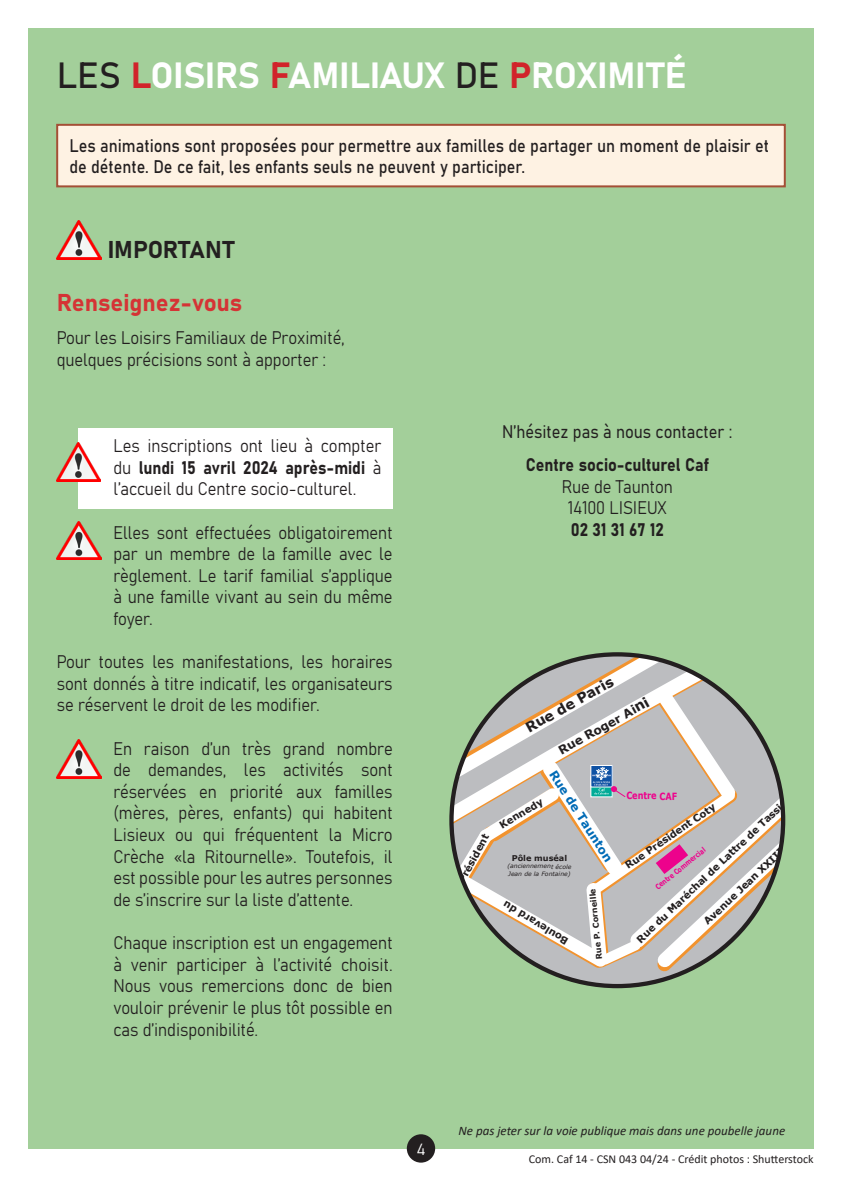
<style>
.page{position:relative;width:842px;height:1191px;background:#fff}
.page>*{position:absolute;margin:0;border:0;box-sizing:border-box;transform-origin:0 0}
.t1{font:36px "Bahnschrift";color:#fff}
.t2{font:24px "Bahnschrift";color:#d53335}
.t3{font:24px "Bahnschrift";color:#231f20}
.t4{font:18px/21.6px "Bahnschrift";color:#231f20;text-align:justify;scale:.9 1}
.t5{font:16px "Bahnschrift";color:#fff}
.t6{font:700 14px "Verdana";color:#231f20}
.t7{font:italic 13px "Calibri";color:#231f20}
.t8{font:12px "Calibri";color:#231f20}
.t9{font:700 12px "Verdana";color:#006bb6}
.t10{font:700 12px "Verdana";color:#231f20}
.t11{font:700 10px "Verdana";color:#231f20}
.t12{font:700 10px "Verdana";letter-spacing:-.015em;color:#ed028c;scale:.82 1}
.t13{font:700 8px "Verdana";letter-spacing:-.005em;color:#231f20}
.t14{font:700 7.4px "Verdana";color:#ed028c;scale:.78 1}
.t15{font:italic 6px/7.2px "Verdana";letter-spacing:-.005em;color:#231f20}
.s1{color:#231f20}
.s2{color:#d1232a}
.s3{font-size:14px}
</style>
<div class="page">
<div style="left:28px;top:28px;width:786px;height:1120px;background:#a3cf9a"></div>
<div style="left:407px;top:1134px;width:28px;height:28px;background:#231f20;border-radius:50%"></div>
<svg style="left:451px;top:654px;width:332px;height:330px"></svg>
<div style="left:56px;top:124px;width:730px;height:63px;background:#fef2e3;border:2px solid #a44f36"></div>
<img style="left:57px;top:521px;width:44px;height:39px">
<img style="left:57px;top:220px;width:44px;height:39px">
<div style="left:79px;top:428px;width:314px;height:81px;background:#fff"></div>
<img style="left:56px;top:442px;width:45px;height:39px">
<img style="left:57px;top:739px;width:44px;height:39px">
<p class="t1" style="left:57px;top:48px;width:631px"><span class="s1">LES</span> <span class="s2">L</span>OISIRS <span class="s2">F</span>AMILIAUX <span class="s1">DE</span> <span class="s2">P</span>ROXIMITÉ</p>
<p class="t4" style="left:69px;top:133px;width:779px">Les animations sont proposées pour permettre aux familles de partager un moment de plaisir et de détente. De ce fait, les enfants seuls ne peuvent y participer.</p>
<p class="t3" style="left:108px;top:231px;width:128px">IMPORTANT</p>
<p class="t2" style="left:57px;top:284px;width:187px">Renseignez-vous</p>
<p class="t4" style="left:57px;top:326px;width:321px">Pour les Loisirs Familiaux de Proximité, quelques précisions sont à apporter :</p>
<p class="t4" style="left:113px;top:434px;width:299px">Les inscriptions ont lieu à compter du lundi 15 avril 2024 après-midi à l’accueil du Centre socio-culturel.</p>
<p class="t4" style="left:113px;top:520px;width:312px">Elles sont effectuées obligatoirement par un membre de la famille avec le règlement. Le tarif familial s’applique à une famille vivant au sein du même foyer.</p>
<p class="t4" style="left:57px;top:650px;width:375px">Pour toutes les manifestations, les horaires sont donnés à titre indicatif, les organisateurs se réservent le droit de les modifier.</p>
<p class="t4" style="left:113px;top:736px;width:312px">En raison d’un très grand nombre de demandes, les activités sont réservées en priorité aux familles (mères, pères, enfants) qui habitent Lisieux ou qui fréquentent la Micro Crèche «la Ritournelle». Toutefois, il est possible pour les autres personnes de s’inscrire sur la liste d’attente.</p>
<p class="t4" style="left:113px;top:930px;width:312px">Chaque inscription est un engagement à venir participer à l’activité choisit.<br>Nous vous remercions donc de bien vouloir prévenir le plus tôt possible en cas d’indisponibilité.</p>
<p class="t4" style="left:502px;top:420px;width:257px">N’hésitez pas à nous contacter :</p>
<p class="t4" style="left:526px;top:453px;width:205px">Centre socio-culturel Caf</p>
<p class="t4" style="left:562px;top:474px;width:125px">Rue de Taunton</p>
<p class="t4" style="left:568px;top:496px;width:111px">14100 LISIEUX</p>
<p class="t4" style="left:571px;top:517px;width:105px">02 31 31 67 12</p>
<p class="t11" style="left:455px;top:878px;width:55px;rotate:-62deg">Président</p>
<p class="t6" style="left:522px;top:719px;width:100px;rotate:-29deg">Rue de Paris</p>
<p class="t10" style="left:555px;top:743px;width:104px;rotate:-29deg">Rue Roger Ai<span class="s3">ni</span></p>
<p class="t9" style="left:559px;top:767px;width:107px;rotate:57deg">Rue de Taunton</p>
<p class="t11" style="left:497px;top:819px;width:50px;rotate:-31deg">Kennedy</p>
<p class="t13" style="left:512px;top:852px;width:57px">Pôle muséal</p>
<p class="t15" style="left:507px;top:862px;width:66px">(anciennement école<br>Jean de la Fontaine)</p>
<p class="t11" style="left:564px;top:948px;width:76px;rotate:-149deg">Boulevard du</p>
<p class="t13" style="left:594px;top:960px;width:73px;rotate:-96deg">Rue P. Corneille</p>
<p class="t11" style="left:634px;top:936px;width:218px;rotate:-44deg">Rue du Maréchal de Lattre de Tassigny</p>
<p class="t12" style="left:626px;top:788px;width:63px">Centre CAF</p>
<p class="t11" style="left:622px;top:860px;width:108px;rotate:-34deg">Rue Président Coty</p>
<p class="t14" style="left:653px;top:883px;width:81px;rotate:-39deg">Centre Commercial</p>
<p class="t11" style="left:701px;top:918px;width:108px;rotate:-44deg">Avenue Jean XXIII</p>
<p class="t5" style="left:416px;top:1137px;width:11px">4</p>
<p class="t7" style="left:458px;top:1121px;width:328px">Ne pas jeter sur la voie publique mais dans une poubelle jaune</p>
<p class="t8" style="left:529px;top:1150px;width:286px">Com. Caf 14 - CSN 043 04/24 - Crédit photos : Shutterstock</p>
</div>
